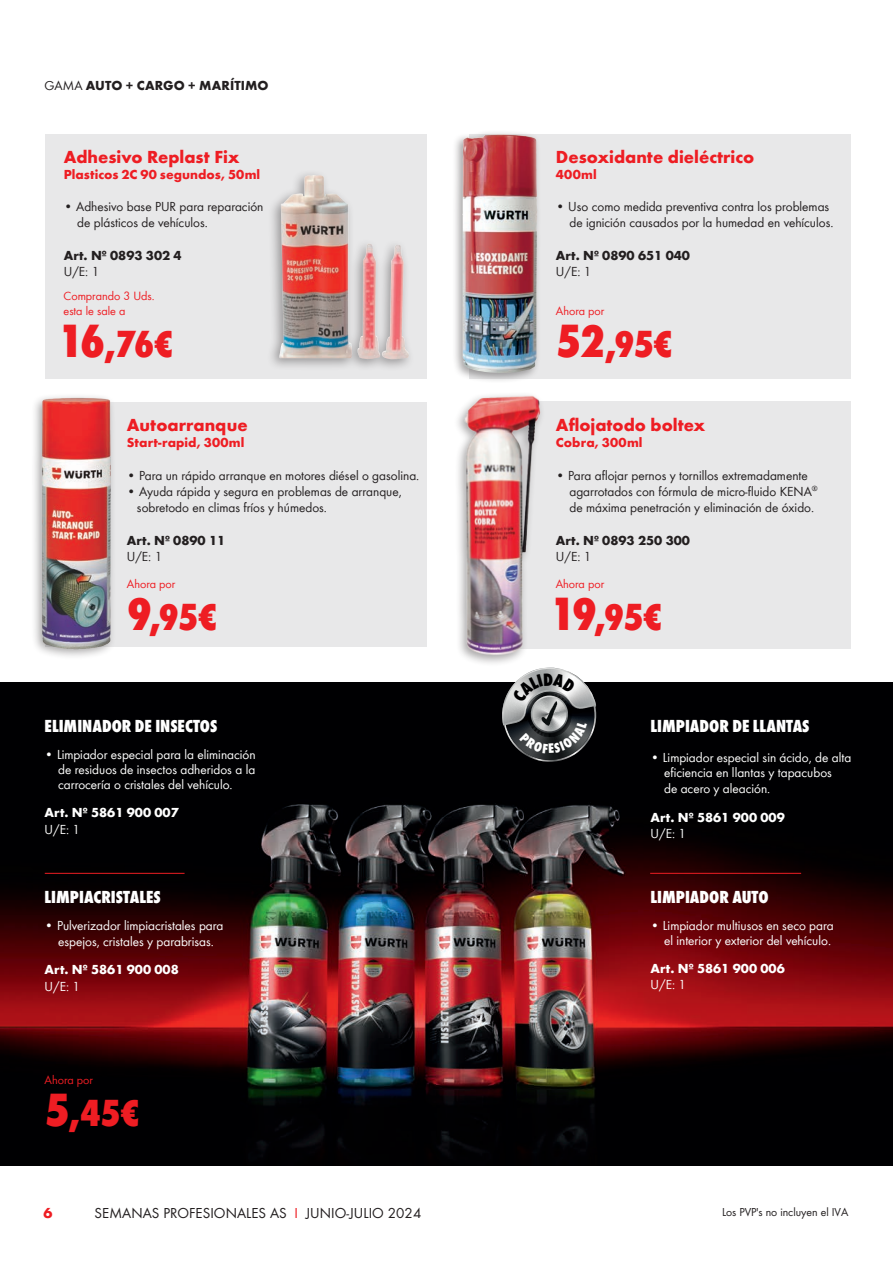
<style>
.page{position:relative;width:893px;height:1263px;background:#fff}
.page>*{position:absolute;margin:0;border:0;box-sizing:border-box;transform-origin:0 0}
.t1{font:800 condensed 39px "Wuerth";letter-spacing:-.04em;color:#ee1d23}
.t2{font:700 18px "Wuerth";color:#ee1d23}
.t3{font:800 condensed 18px "Wuerth";color:#fff}
.t4{font:15px "Wuerth Global";letter-spacing:.005em;color:#231f20}
.t5{font:700 15px "Wuerth Global";color:#ee1d23}
.t6{font:13.5px/16.2px "Wuerth";color:#231f20}
.t7{font:13.5px/15px "Wuerth";color:#fff;text-align:center}
.t8{font:700 13.5px "Wuerth";color:#231f20}
.t9{font:700 13.5px "Wuerth";color:#fff}
.t10{font:700 13.5px "Wuerth";letter-spacing:.005em;color:#ee1d23}
.t11{font:12.3px/15px "Wuerth";color:#ee1d23}
.t12{font:12px "Wuerth Global";color:#231f20}
.s1{font-weight:400}
.s2{font-size:48.15px}
.s3{color:#ee1d23}
</style>
<div class="page">
<div style="left:45px;top:134px;width:381px;height:245px;background:#e8e8e9"></div>
<div style="left:45px;top:402px;width:381px;height:244px;background:#e8e8e9"></div>
<div style="left:469px;top:134px;width:381px;height:245px;background:#e8e8e9"></div>
<div style="left:485px;top:401px;width:365px;height:247px;background:#e8e8e9"></div>
<div style="left:267px;top:169px;width:148px;height:203px;background:#231f20;opacity:.4"></div>
<img style="left:279px;top:175px;width:131px;height:185px">
<div style="left:452px;top:130px;width:90px;height:253px;background:#231f20;opacity:.4"></div>
<img style="left:462px;top:134px;width:75px;height:239px">
<img style="left:0;top:683px;width:893px;height:482px">
<div style="left:31px;top:393px;width:85px;height:267px;background:#231f20;opacity:.4"></div>
<img style="left:31px;top:393px;width:97px;height:259px">
<div style="left:453px;top:391px;width:93px;height:276px;background:#231f20;opacity:.4"></div>
<img style="left:453px;top:391px;width:106px;height:268px">
<hr style="left:650px;top:873px;width:151px;height:1px;background:#ee1d23">
<hr style="left:45px;top:873px;width:140px;height:1px;background:#ee1d23">
<svg style="left:498px;top:666px;width:103px;height:100px;background:#6a6c6d"></svg>
<p class="t8" style="left:45px;top:76px;width:225px"><span class="s1">GAMA</span> AUTO + CARGO + MARÍTIMO</p>
<h2 class="t2" style="left:64px;top:143px;width:177px">Adhesivo Replast Fix</h2>
<p class="t10" style="left:64px;top:164px;width:198px">Plasticos 2C 90 segundos, 50ml</p>
<p class="t6" style="left:77px;top:198px;width:188px;text-indent:-14px">• Adhesivo base PUR para reparación de plásticos de vehículos.</p>
<p class="t8" style="left:64px;top:245px;width:119px">Art. Nº 0893 302 4</p>
<p class="t6" style="left:64px;top:263px;width:37px">U/E: 1</p>
<p class="t11" style="left:64px;top:288px;width:93px">Comprando 3 Uds. esta le sale a</p>
<h1 class="t1" style="left:57px;top:316px;width:117px"><span class="s2">16</span>,76€</h1>
<h2 class="t2" style="left:127px;top:412px;width:122px">Autoarranque</h2>
<p class="t10" style="left:127px;top:433px;width:119px">Start-rapid, 300ml</p>
<p class="t6" style="left:127px;top:466px;width:294px">• Para un rápido arranque en motores diésel o gasolina.</p>
<p class="t6" style="left:137px;top:483px;width:266px;text-indent:-10px">• Ayuda rápida y segura en problemas de arranque, sobretodo en climas fríos y húmedos.</p>
<p class="t8" style="left:127px;top:530px;width:100px">Art. Nº 0890 11</p>
<p class="t6" style="left:127px;top:547px;width:37px">U/E: 1</p>
<p class="t11" style="left:127px;top:576px;width:50px">Ahora por</p>
<h1 class="t1" style="left:127px;top:590px;width:91px"><span class="s2">9</span>,95€</h1>
<h2 class="t3" style="left:45px;top:714px;width:174px">ELIMINADOR DE INSECTOS</h2>
<p class="t7" style="left:58px;top:747px;width:199px;text-align:justify;text-indent:-14px">• Limpiador especial para la eliminación de residuos de insectos adheridos a la carrocería o cristales del vehículo.</p>
<p class="t9" style="left:45px;top:803px;width:136px">Art. Nº 5861 900 007</p>
<p class="t7" style="left:45px;top:821px;width:37px">U/E: 1</p>
<h2 class="t3" style="left:45px;top:884px;width:118px">LIMPIACRISTALES</h2>
<p class="t7" style="left:45px;top:917px;width:180px;line-height:16.2px">• Pulverizador limpiacristales para espejos, cristales y parabrisas.</p>
<p class="t9" style="left:45px;top:960px;width:136px">Art. Nº 5861 900 008</p>
<p class="t7" style="left:45px;top:978px;width:37px">U/E: 1</p>
<p class="t11" style="left:45px;top:1072px;width:50px">Ahora por</p>
<h1 class="t1" style="left:45px;top:1086px;width:96px"><span class="s2">5</span>,45€</h1>
<h2 class="t2" style="left:556px;top:143px;width:200px">Desoxidante dieléctrico</h2>
<p class="t10" style="left:556px;top:164px;width:42px">400ml</p>
<p class="t6" style="left:569px;top:198px;width:266px;text-indent:-14px">• Uso como medida preventiva contra los problemas de ignición causados por la humedad en vehículos.</p>
<p class="t8" style="left:556px;top:245px;width:136px">Art. Nº 0890 651 040</p>
<p class="t6" style="left:556px;top:263px;width:37px">U/E: 1</p>
<p class="t11" style="left:556px;top:303px;width:50px">Ahora por</p>
<h1 class="t1" style="left:556px;top:316px;width:118px"><span class="s2">52</span>,95€</h1>
<h2 class="t2" style="left:556px;top:412px;width:151px">Aflojatodo boltex</h2>
<p class="t10" style="left:556px;top:433px;width:88px">Cobra, 300ml</p>
<p class="t6" style="left:569px;top:466px;width:250px;text-indent:-14px">• Para aflojar pernos y tornillos extremadamente agarrotados con fórmula de micro-fluido KENA<sup>® </sup>de máxima penetración y eliminación de óxido.</p>
<p class="t8" style="left:556px;top:530px;width:136px">Art. Nº 0893 250 300</p>
<p class="t6" style="left:556px;top:547px;width:37px">U/E: 1</p>
<p class="t11" style="left:556px;top:576px;width:50px">Ahora por</p>
<h1 class="t1" style="left:549px;top:590px;width:114px"><span class="s2">19</span>,95€</h1>
<h2 class="t3" style="left:651px;top:714px;width:160px">LIMPIADOR DE LLANTAS</h2>
<p class="t7" style="left:664px;top:749px;width:189px;line-height:15.6px;text-align:left;text-indent:-14px">• Limpiador especial sin ácido, de alta eficiencia en llantas y tapacubos<br>de acero y aleación.</p>
<p class="t9" style="left:651px;top:807px;width:136px">Art. Nº 5861 900 009</p>
<p class="t7" style="left:651px;top:825px;width:37px">U/E: 1</p>
<h2 class="t3" style="left:651px;top:884px;width:120px">LIMPIADOR AUTO</h2>
<p class="t7" style="left:651px;top:917px;width:185px;text-align:right">• Limpiador multiusos en seco para el interior y exterior del vehículo.</p>
<p class="t9" style="left:651px;top:959px;width:136px">Art. Nº 5861 900 006</p>
<p class="t7" style="left:651px;top:977px;width:37px">U/E: 1</p>
<p class="t5" style="left:44px;top:1204px;width:10px">6</p>
<p class="t4" style="left:95px;top:1204px;width:328px">SEMANAS PROFESIONALES AS <span class="s3">I</span> JUNIO-JULIO 2024</p>
<p class="t12" style="left:722px;top:1205px;width:128px">Los PVP's no incluyen el IVA</p>
</div>
